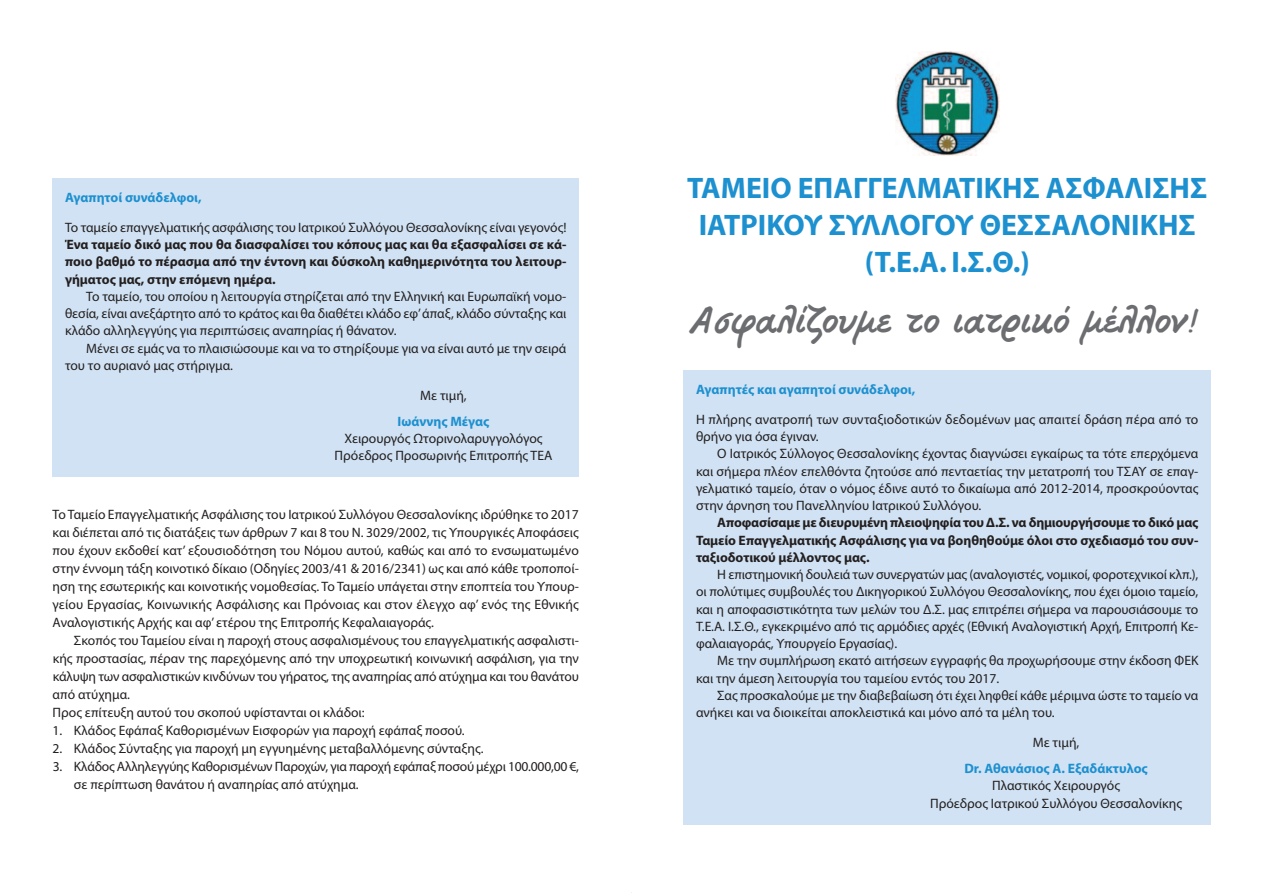
<style>
.page{position:relative;width:1263px;height:893px;background:#fff}
.page>*{position:absolute;margin:0;border:0;box-sizing:border-box;transform-origin:0 0}
.t1{font:33.45px "PF Free Script Normal";color:#6c6d70}
.t2{font:700 29.7px/37.2px "Myriad Pro";color:#1d90d0;text-align:center}
.t3{font:13.65px/17.2px "Myriad Pro";color:#231f20}
.t4{font:700 13.65px/17.2px "Myriad Pro";letter-spacing:-.005em;color:#231f20;text-align:justify}
.t5{font:700 13.65px "Myriad Pro";color:#1d90d0}
</style>
<div class="page">
<img style="left:895px;top:52px;width:104px;height:103px">
<div style="left:684px;top:370px;width:527px;height:455px;background:#d0e2f3"></div>
<div style="left:53px;top:178px;width:526px;height:299px;background:#d0e2f3"></div>
<p class="t5" style="left:65px;top:192px;width:138px">Αγαπητοί συνάδελφοι,</p>
<p class="t3" style="left:65px;top:220px;width:503px">Το ταμείο επαγγελματικής ασφάλισης του Ιατρικού Συλλόγου Θεσσαλονίκης είναι γεγονός!</p>
<p class="t4" style="left:65px;top:237px;width:503px">Ένα ταμείο δικό μας που θα διασφαλίσει του κόπους μας και θα εξασφαλίσει σε κά&shy;ποιο βαθμό το πέρασμα από την έντονη και δύσκολη καθημερινότητα του λειτουρ&shy;γήματος μας, στην επόμενη ημέρα.</p>
<p class="t3" style="left:65px;top:289px;width:503px;text-align:justify;text-indent:21px">Το ταμείο, του οποίου η λειτουργία στηρίζεται από την Ελληνική και Ευρωπαϊκή νομο&shy;θεσία, είναι ανεξάρτητο από το κράτος και θα διαθέτει κλάδο εφ’άπαξ, κλάδο σύνταξης και κλάδο αλληλεγγύης για περιπτώσεις αναπηρίας ή θάνατον.</p>
<p class="t3" style="left:65px;top:340px;width:503px;text-indent:21px">Μένει σε εμάς να το πλαισιώσουμε και να το στηρίξουμε για να είναι αυτό με την σειρά του το αυριανό μας στήριγμα.</p>
<p class="t3" style="left:420px;top:388px;width:48px">Με τιμή,</p>
<p class="t5" style="left:398px;top:416px;width:93px">Ιωάννης Μέγας</p>
<p class="t3" style="left:335px;top:431px;width:219px;text-align:center">Χειρουργός Ωτορινολαρυγγολόγος<br>Πρόεδρος Προσωρινής Επιτροπής ΤΕΑ</p>
<p class="t3" style="left:53px;top:506px;width:528px;line-height:18px;text-align:justify">Το Ταμείο Επαγγελματικής Ασφάλισης του Ιατρικού Συλλόγου Θεσσαλονίκης ιδρύθηκε το 2017 και διέπεται από τις διατάξεις των άρθρων 7 και 8 του Ν. 3029/2002, τις Υπουργικές Αποφάσεις που έχουν εκδοθεί κατ’ εξουσιοδότηση του Νόμου αυτού, καθώς και από το ενσωματωμένο στην έννομη τάξη κοινοτικό δίκαιο (Οδηγίες 2003/41 &amp; 2016/2341) ως και από κάθε τροποποί&shy;ηση της εσωτερικής και κοινοτικής νομοθεσίας. Το Ταμείο υπάγεται στην εποπτεία του Υπουρ&shy;γείου Εργασίας, Κοινωνικής Ασφάλισης και Πρόνοιας και στον έλεγχο αφ’ ενός της Εθνικής Αναλογιστικής Αρχής και αφ’ ετέρου της Επιτροπής Κεφαλαιαγοράς.</p>
<p class="t3" style="left:53px;top:632px;width:528px;line-height:18px;text-indent:21px">Σκοπός του Ταμείου είναι η παροχή στους ασφαλισμένους του επαγγελματικής ασφαλιστι&shy;κής προστασίας, πέραν της παρεχόμενης από την υποχρεωτική κοινωνική ασφάλιση, για την κάλυψη των ασφαλιστικών κινδύνων του γήρατος, της αναπηρίας από ατύχημα και του θανάτου από ατύχημα.<br>Προς επίτευξη αυτού του σκοπού υφίστανται οι κλάδοι:</p>
<p class="t3" style="left:53px;top:723px;width:414px">1. Κλάδος Εφάπαξ Καθορισμένων Εισφορών για παροχή εφάπαξ ποσού.</p>
<p class="t3" style="left:53px;top:741px;width:432px">2. Κλάδος Σύνταξης για παροχή μη εγγυημένης μεταβαλλόμενης σύνταξης.</p>
<p class="t3" style="left:74px;top:758px;width:506px;line-height:18px;text-indent:-21px">3. Κλάδος Αλληλεγγύης Καθορισμένων Παροχών, για παροχή εφάπαξ ποσού μέχρι 100.000,00 €, σε περίπτωση θανάτου ή αναπηρίας από ατύχημα.</p>
<h2 class="t2" style="left:687px;top:172px;width:522px">ΤΑΜΕΙΟ ΕΠΑΓΓΕΛΜΑΤΙΚΗΣ ΑΣΦΑΛΙΣΗΣ<br>ΙΑΤΡΙΚΟΥ ΣΥΛΛΟΓΟΥ ΘΕΣΣΑΛΟΝΙΚΗΣ (Τ.Ε.Α. Ι.Σ.Θ.)</h2>
<h1 class="t1" style="left:697px;top:301px;width:502px">Ασφαλίζουμε το ιατρικό μέλλον!</h1>
<p class="t5" style="left:696px;top:384px;width:221px">Αγαπητές και αγαπητοί συνάδελφοι,</p>
<p class="t3" style="left:696px;top:412px;width:504px">Η πλήρης ανατροπή των συνταξιοδοτικών δεδομένων μας απαιτεί δράση πέρα από το θρήνο για όσα έγιναν.</p>
<p class="t3" style="left:696px;top:446px;width:504px;text-align:justify;text-indent:21px">Ο Ιατρικός Σύλλογος Θεσσαλονίκης έχοντας διαγνώσει εγκαίρως τα τότε επερχόμενα και σήμερα πλέον επελθόντα ζητούσε από πενταετίας την μετατροπή του ΤΣΑΥ σε επαγ&shy;γελματικό ταμείο, όταν ο νόμος έδινε αυτό το δικαίωμα από 2012-2014, προσκρούοντας στην άρνηση του Πανελληνίου Ιατρικού Συλλόγου.</p>
<p class="t4" style="left:696px;top:515px;width:504px;text-indent:21px">Αποφασίσαμε με διευρυμένη πλειοψηφία του Δ.Σ. να δημιουργήσουμε το δικό μας Ταμείο Επαγγελματικής Ασφάλισης για να βοηθηθούμε όλοι στο σχεδιασμό του συν&shy;ταξιοδοτικού μέλλοντος μας.</p>
<p class="t3" style="left:696px;top:567px;width:504px;text-align:justify;text-indent:21px">Η επιστημονική δουλειά των συνεργατών μας (αναλογιστές, νομικοί, φοροτεχνικοί κλπ.), οι πολύτιμες συμβουλές του Δικηγορικού Συλλόγου Θεσσαλονίκης, που έχει όμοιο ταμείο, και η αποφασιστικότητα των μελών του Δ.Σ. μας επιτρέπει σήμερα να παρουσιάσουμε το Τ.Ε.Α. Ι.Σ.Θ., εγκεκριμένο από τις αρμόδιες αρχές (Εθνική Αναλογιστική Αρχή, Επιτροπή Κε&shy;φαλαιαγοράς, Υπουργείο Εργασίας).</p>
<p class="t3" style="left:696px;top:653px;width:504px;text-indent:21px">Με την συμπλήρωση εκατό αιτήσεων εγγραφής θα προχωρήσουμε στην έκδοση ΦΕΚ και την άμεση λειτουργία του ταμείου εντός του 2017.</p>
<p class="t3" style="left:696px;top:688px;width:504px;text-indent:21px">Σας προσκαλούμε με την διαβεβαίωση ότι έχει ληφθεί κάθε μέριμνα ώστε το ταμείο να ανήκει και να διοικείται αποκλειστικά και μόνο από τα μέλη του.</p>
<p class="t3" style="left:1033px;top:735px;width:48px">Με τιμή,</p>
<p class="t5" style="left:964px;top:763px;width:185px">Dr. Αθανάσιος Α. Εξαδάκτυλος</p>
<p class="t3" style="left:930px;top:778px;width:253px;text-align:center">Πλαστικός Χειρουργός<br>Πρόεδρος Ιατρικού Συλλόγου Θεσσαλονίκης</p>
</div>
